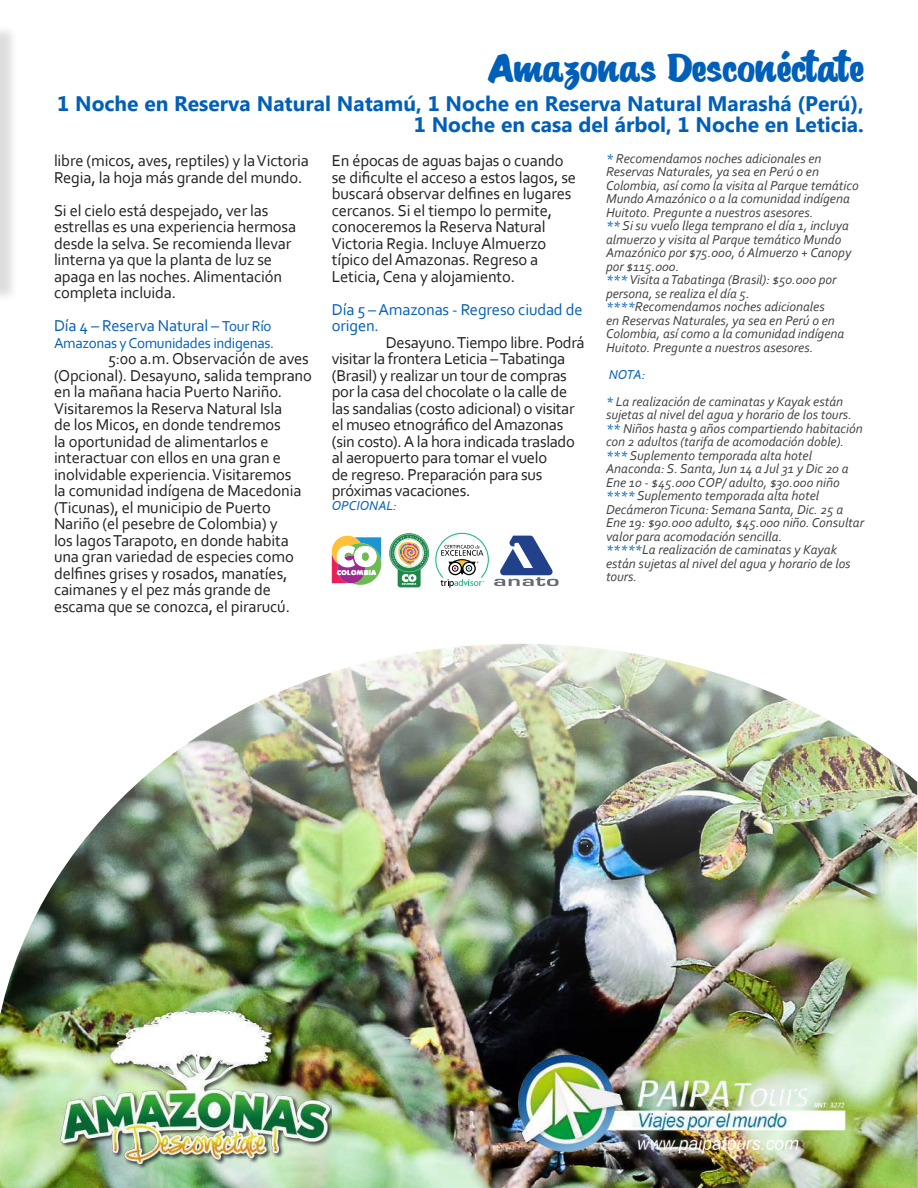
<style>
.page{position:relative;width:918px;height:1188px;background:#fff}
.page>*{position:absolute;margin:0;border:0;box-sizing:border-box;transform-origin:0 0}
.t1{font:40.5px "Saint Peter";color:#005fb9}
.t2{font:700 21px/21px "Myanmar Text";color:#005fb9;text-align:right}
.t3{font:16.5px/16.5px "Corbel";letter-spacing:-.01em;color:#231f20}
.t4{font:16.5px/16.5px "Corbel";letter-spacing:-.01em;color:#005fb9}
.t5{font:15px "Corbel";letter-spacing:-.02em;color:#005fb9}
.t6{font:italic 13.5px/13.5px "Corbel";color:#414243}
.t7{font:italic 13.5px "Corbel";color:#005fb9}
.s1{font-size:15px}
.s2{color:#005fb9}
</style>
<div class="page">
<hr style="left:0;top:0;width:1px;height:1188px;background:#005fb9">
<img style="left:0;top:644px;width:918px;height:544px">
<svg style="left:332px;top:536px;width:49px;height:49px"></svg>
<svg style="left:389px;top:533px;width:40px;height:54px"></svg>
<svg style="left:435px;top:533px;width:124px;height:55px"></svg>
<img style="left:507px;top:1048px;width:359px;height:116px">
<img style="left:58px;top:1006px;width:274px;height:164px">
<div style="left:0;top:24px;width:19px;height:278px;background:#231f20;opacity:.15"></div>
<img style="left:0;top:22px;width:1px;height:262px">
<img style="left:0;top:1062px;width:5px;height:117px">
<h1 class="t1" style="left:488px;top:49px;width:378px">Amazonas Desconéctate</h1>
<p class="t2" style="left:57px;top:93px;width:808px">1 Noche en Reserva Natural Natamú, 1 Noche en Reserva Natural Marashá (Perú),<br>1 Noche en casa del árbol, 1 Noche en Leticia.</p>
<p class="t3" style="left:54px;top:152px;width:256px">libre (micos, aves, reptiles) y la Victoria<br>Regia, la hoja más grande del mundo.</p>
<p class="t3" style="left:54px;top:202px;width:244px">Si el cielo está despejado, ver las estrellas es una experiencia hermosa desde la selva. Se recomienda llevar linterna ya que la planta de luz se apaga en las noches. Alimentación completa incluida.</p>
<p class="t4" style="left:54px;top:317px;width:219px">Día 4 – Reserva Natural – <span class="s1">Tour Río</span></p>
<p class="t5" style="left:54px;top:334px;width:222px">Amazonas y Comunidades indigenas.</p>
<p class="t3" style="left:54px;top:350px;width:259px;text-indent:54px">5:00 a.m. Observación de aves (Opcional). Desayuno, salida temprano en la mañana hacia Puerto Nariño.<br>Visitaremos la Reserva Natural Isla<br>de los Micos, en donde tendremos<br>la oportunidad de alimentarlos e interactuar con ellos en una gran e inolvidable experiencia. Visitaremos<br>la comunidad indígena de Macedonia (Ticunas), el municipio de Puerto Nariño (el pesebre de Colombia) y<br>los lagos Tarapoto, en donde habita una gran variedad de especies como delfines grises y rosados, manatíes, caimanes y el pez más grande de escama que se conozca, el pirarucú.</p>
<p class="t3" style="left:332px;top:152px;width:246px">En épocas de aguas bajas o cuando se dificulte el acceso a estos lagos, se buscará observar delfines en lugares cercanos. Si el tiempo lo permite, conoceremos la Reserva Natural Victoria Regia. Incluye Almuerzo típico del Amazonas. Regreso a Leticia, Cena y alojamiento.</p>
<p class="t4" style="left:332px;top:301px;width:252px">Día 5 – Amazonas - Regreso ciudad de origen.</p>
<p class="t3" style="left:332px;top:334px;width:254px;text-indent:54px">Desayuno. Tiempo libre. Podrá visitar la frontera Leticia – Tabatinga (Brasil) y realizar un tour de compras por la casa del chocolate o la calle de las sandalias (costo adicional) o visitar el museo etnográfico del Amazonas (sin costo). A la hora indicada traslado al aeropuerto para tomar el vuelo<br>de regreso. Preparación para sus próximas vacaciones.</p>
<p class="t7" style="left:332px;top:497px;width:67px">OPCIONAL:</p>
<p class="t6" style="left:606px;top:151px;width:254px"><span class="s2">*</span> Recomendamos noches adicionales en Reservas Naturales, ya sea en Perú o en Colombia, así como la visita al Parque temático Mundo Amazónico o a la comunidad indígena Huitoto. Pregunte a nuestros asesores.<br><span class="s2">**</span> Si su vuelo llega temprano el día 1, incluya almuerzo y visita al Parque temático Mundo Amazónico por $75.000, ó Almuerzo + Canopy por $115.000.<br><span class="s2">***</span> Visita a Tabatinga (Brasil): $50.000 por persona, se realiza el día 5. <span class="s2">****</span>Recomendamos noches adicionales<br>en Reservas Naturales, ya sea en Perú o en Colombia, así como a la comunidad indígena Huitoto. Pregunte a nuestros asesores.</p>
<p class="t6" style="left:606px;top:360px;width:239px;line-height:27px"><span class="s2">NOTA:<br>*</span> La realización de caminatas y Kayak están</p>
<p class="t6" style="left:606px;top:408px;width:259px">sujetas al nivel del agua y horario de los tours. <span class="s2">**</span> Niños hasta 9 años compartiendo habitación con 2 adultos (tarifa de acomodación doble). <span class="s2">***</span> Suplemento temporada alta hotel Anaconda: S. Santa, Jun 14 a Jul 31 y Dic 20 a Ene 10 - $45.000 COP/ adulto, $30.000 niño <span class="s2">****</span> Suplemento temporada alta hotel Decámeron Ticuna: Semana Santa, Dic. 25 a Ene 19: $90.000 adulto, $45.000 niño. Consultar valor para acomodación sencilla.<br><span class="s2">*****</span>La realización de caminatas y Kayak están sujetas al nivel del agua y horario de los tours.</p>
</div>
